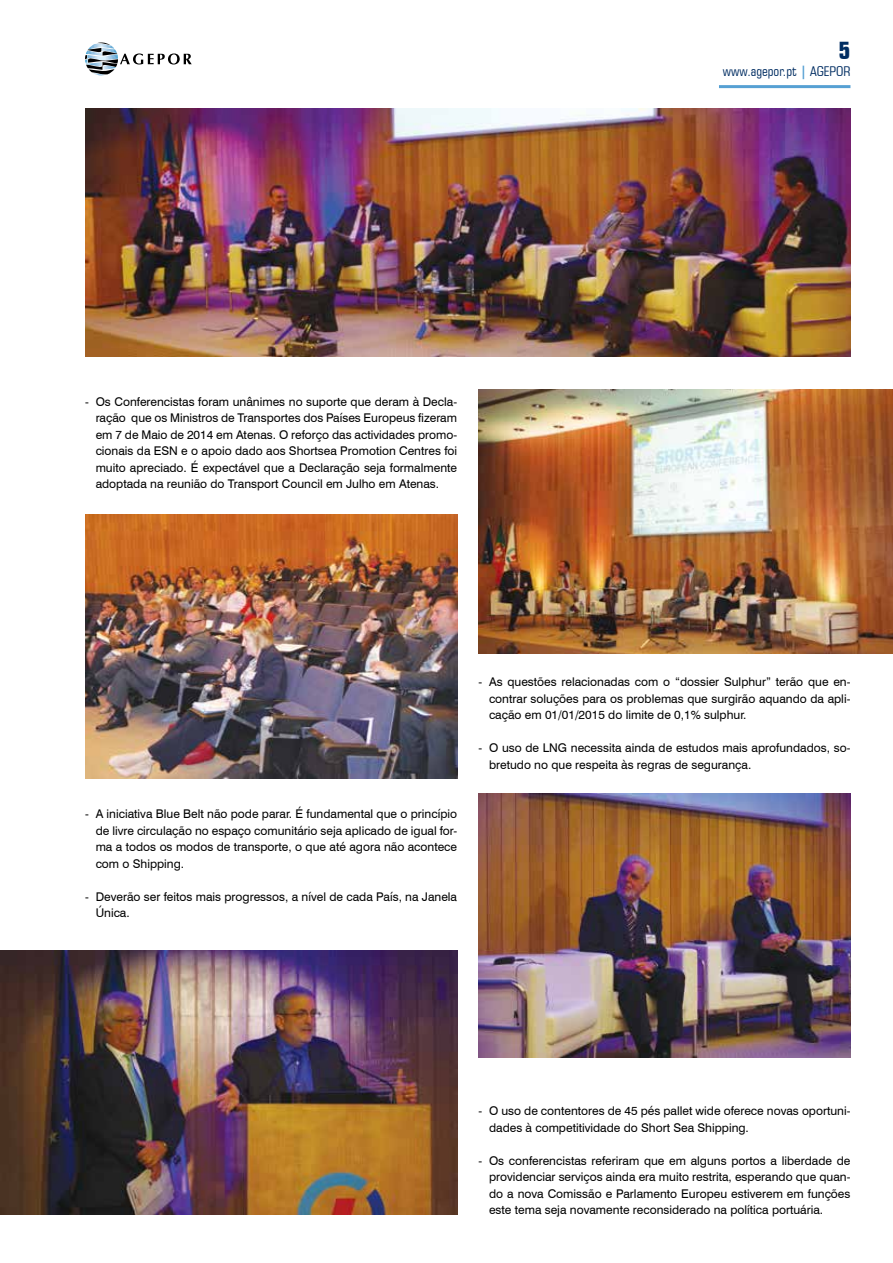
<style>
.page{position:relative;width:893px;height:1263px;background:#fff}
.page>*{position:absolute;margin:0;border:0;box-sizing:border-box;transform-origin:0 0}
.t1{font:700 condensed 24px "Square 721 BT";color:#002d62}
.t2{font:condensed 13.5px "Square 721 BT";color:#002d62}
.t3{font:12px/16.5px "Swiss 721 BT";color:#000;text-align:justify}
.s1{font-weight:700;color:#56a0d3}
</style>
<div class="page">
<svg style="left:85px;top:43px;width:107px;height:32px"></svg>
<hr style="left:719px;top:85px;width:131px;height:3px;background:#56a0d3">
<img style="left:85px;top:514px;width:372px;height:264px">
<img style="left:0;top:950px;width:457px;height:264px">
<img style="left:478px;top:389px;width:415px;height:264px">
<img style="left:478px;top:793px;width:372px;height:264px">
<img style="left:85px;top:109px;width:765px;height:247px">
<h1 class="t1" style="left:838px;top:36px;width:13px">5</h1>
<p class="t2" style="left:723px;top:63px;width:129px">www.agepor.pt <span class="s1">|</span> AGEPOR</p>
<p class="t3" style="left:96px;top:393px;width:363px;text-indent:-11px">- Os Conferencistas foram unânimes no suporte que deram à Decla&shy;ração que os Ministros de Transportes dos Países Europeus fizeram em 7 de Maio de 2014 em Atenas. O reforço das actividades promo&shy;cionais da ESN e o apoio dado aos Shortsea Promotion Centres foi muito apreciado. É expectável que a Declaração seja formalmente adoptada na reunião do Transport Council em Julho em Atenas.</p>
<p class="t3" style="left:96px;top:805px;width:363px;text-indent:-11px">- A iniciativa Blue Belt não pode parar. É fundamental que o princípio de livre circulação no espaço comunitário seja aplicado de igual for&shy;ma a todos os modos de transporte, o que até agora não acontece com o Shipping.</p>
<p class="t3" style="left:96px;top:888px;width:363px;text-indent:-11px">- Deverão ser feitos mais progressos, a nível de cada País, na Janela<br>Única.</p>
<p class="t3" style="left:489px;top:673px;width:363px;text-indent:-11px">- As questões relacionadas com o “dossier Sulphur” terão que en&shy;contrar soluções para os problemas que surgirão aquando da apli&shy;cação em 01/01/2015 do limite de 0,1% sulphur.</p>
<p class="t3" style="left:489px;top:739px;width:363px;text-indent:-11px">- O uso de LNG necessita ainda de estudos mais aprofundados, so&shy;bretudo no que respeita às regras de segurança.</p>
<p class="t3" style="left:489px;top:1102px;width:363px;text-indent:-11px">- O uso de contentores de 45 pés pallet wide oferece novas oportuni&shy;dades à competitividade do Short Sea Shipping.</p>
<p class="t3" style="left:489px;top:1152px;width:363px;text-indent:-11px">- Os conferencistas referiram que em alguns portos a liberdade de providenciar serviços ainda era muito restrita, esperando que quan&shy;do a nova Comissão e Parlamento Europeu estiverem em funções este tema seja novamente reconsiderado na política portuária.</p>
</div>
